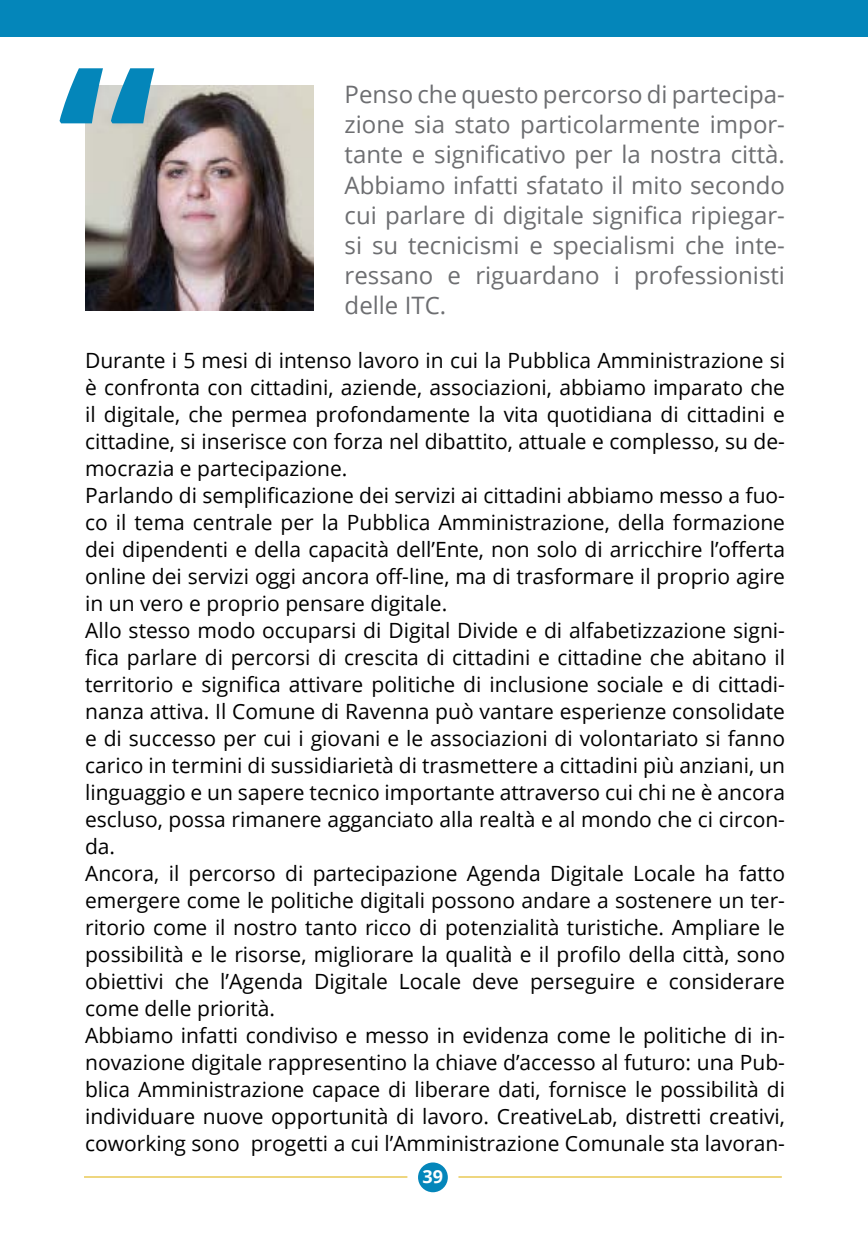
<style>
.page{position:relative;width:868px;height:1238px;background:#fff}
.page>*{position:absolute;margin:0;border:0;box-sizing:border-box;transform-origin:0 0}
.t1{font:24px/30px "Open Sans";color:#6d6e71;text-align:justify}
.t2{font:21px/27px "Open Sans";color:#000;text-align:justify}
.t3{font:700 18px "Open Sans";color:#fff}
</style>
<div class="page">
<img style="left:85px;top:85px;width:228px;height:225px">
<svg style="left:60px;top:68px;width:94px;height:55px"></svg>
<div style="left:418px;top:1162px;width:30px;height:30px;background:#0486ba;border-radius:50%"></div>
<div style="left:0;top:0;width:867px;height:36px;background:#0486ba"></div>
<hr style="left:84px;top:1176px;width:323px;height:1px;background:#dfae00">
<hr style="left:458px;top:1176px;width:323px;height:1px;background:#dfae00">
<p class="t1" style="left:344px;top:79px;width:442px">Penso che questo percorso di partecipa&shy;zione sia stato particolarmente impor&shy;tante e significativo per la nostra città.<br>Abbiamo infatti sfatato il mito secondo cui parlare di digitale significa ripiegar&shy;si su tecnicismi e specialismi che inte&shy;ressano e riguardano i professionisti delle ITC.</p>
<p class="t2" style="left:85px;top:346px;width:701px">Durante i 5 mesi di intenso lavoro in cui la Pubblica Amministrazione si è confronta con cittadini, aziende, associazioni, abbiamo imparato che il digitale, che permea profondamente la vita quotidiana di cittadini e cittadine, si inserisce con forza nel dibattito, attuale e complesso, su de&shy;mocrazia e partecipazione.</p>
<p class="t2" style="left:85px;top:481px;width:701px">Parlando di semplificazione dei servizi ai cittadini abbiamo messo a fuo&shy;co il tema centrale per la Pubblica Amministrazione, della formazione dei dipendenti e della capacità dell’Ente, non solo di arricchire l’offerta online dei servizi oggi ancora off-line, ma di trasformare il proprio agire in un vero e proprio pensare digitale.</p>
<p class="t2" style="left:85px;top:616px;width:701px">Allo stesso modo occuparsi di Digital Divide e di alfabetizzazione signi&shy;fica parlare di percorsi di crescita di cittadini e cittadine che abitano il territorio e significa attivare politiche di inclusione sociale e di cittadi&shy;nanza attiva. Il Comune di Ravenna può vantare esperienze consolidate e di successo per cui i giovani e le associazioni di volontariato si fanno carico in termini di sussidiarietà di trasmettere a cittadini più anziani, un linguaggio e un sapere tecnico importante attraverso cui chi ne è ancora escluso, possa rimanere agganciato alla realtà e al mondo che ci circon&shy;da.</p>
<p class="t2" style="left:85px;top:859px;width:701px">Ancora, il percorso di partecipazione Agenda Digitale Locale ha fatto emergere come le politiche digitali possono andare a sostenere un ter&shy;ritorio come il nostro tanto ricco di potenzialità turistiche. Ampliare le possibilità e le risorse, migliorare la qualità e il profilo della città, sono obiettivi che l’Agenda Digitale Locale deve perseguire e considerare come delle priorità.</p>
<p class="t2" style="left:85px;top:1021px;width:701px">Abbiamo infatti condiviso e messo in evidenza come le politiche di in&shy;novazione digitale rappresentino la chiave d’accesso al futuro: una Pub&shy;blica Amministrazione capace di liberare dati, fornisce le possibilità di individuare nuove opportunità di lavoro. CreativeLab, distretti creativi, coworking sono progetti a cui l’Amministrazione Comunale sta lavoran-</p>
<p class="t3" style="left:422px;top:1163px;width:22px">39</p>
</div>
